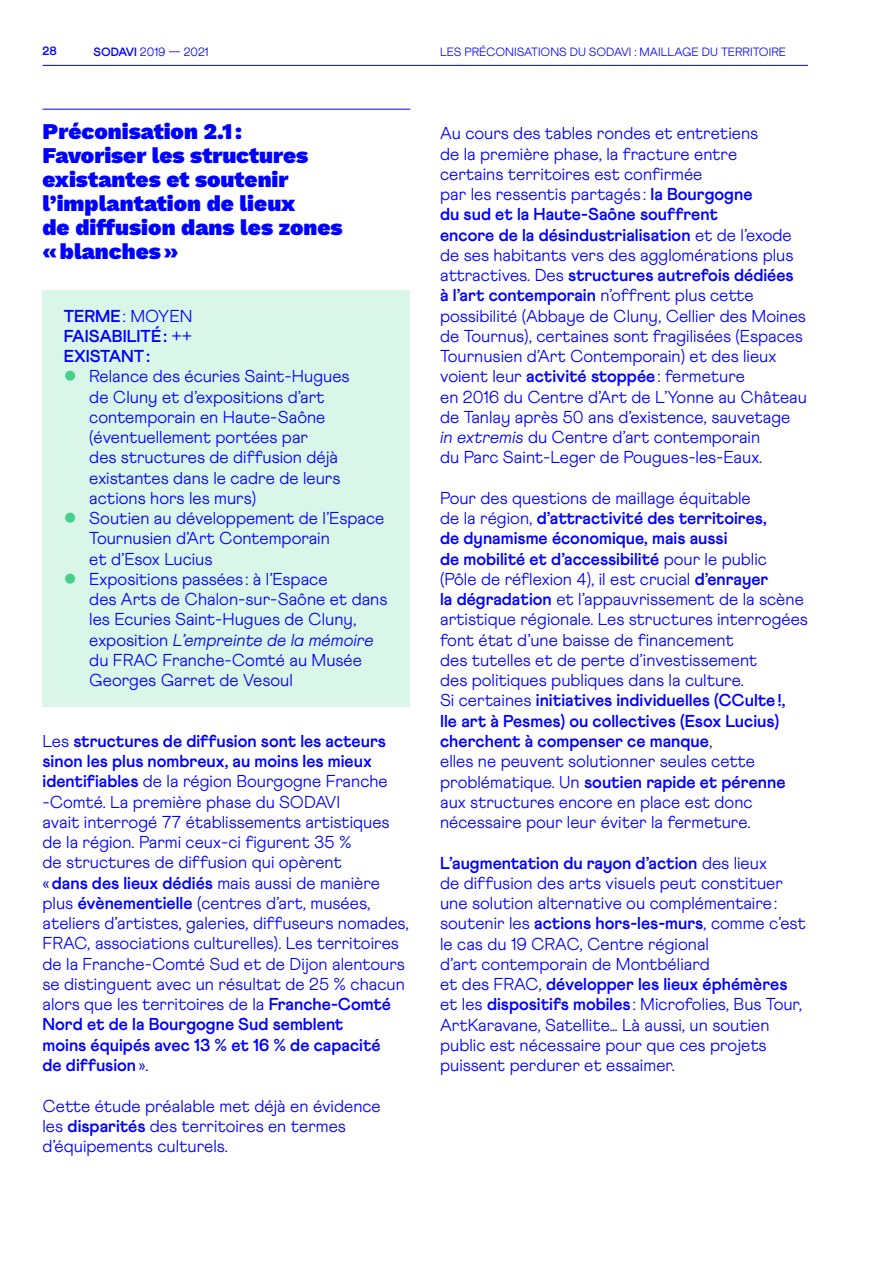
<style>
.page{position:relative;width:893px;height:1263px;background:#fff}
.page>*{position:absolute;margin:0;border:0;box-sizing:border-box;transform-origin:0 0}
.t1{font:900 22.5px/24px "Work Sans";color:#00f}
.t2{font:300 17.25px/20.2px "Athletics";color:#00f}
.t3{font:700 17.25px/20.2px "Athletics";color:#00f;text-align:justify}
.t4{font:300 12px "Athletics";color:#00f}
.t5{font:700 12px "Athletics";color:#00f}
.s1{font-weight:700}
.s2{font-weight:300}
.s3{font-style:italic}
</style>
<div class="page">
<hr style="left:43px;top:65px;width:765px;height:1px;background:#00f">
<div style="left:43px;top:290px;width:367px;height:416px;background:#daf6e8"></div>
<hr style="left:43px;top:109px;width:367px;height:1px;background:#00f">
<p class="t5" style="left:43px;top:44px;width:16px">28</p>
<p class="t4" style="left:94px;top:45px;width:117px"><span class="s1">SODAVI</span> 2019 — 2021</p>
<p class="t4" style="left:440px;top:45px;width:295px">LES PRÉCONISATIO NS DU SODAVI : MAI LLAGE DU TERRI</p>
<p class="t4" style="left:753px;top:45px;width:14px">TOIRE</p>
<h1 class="t1" style="left:43px;top:121px;width:302px">Préconisation 2.1 :<br>Favoriser les structures existantes et soutenir l’implantation de lieux<br>de diffusion dans les zones «blanches»</h1>
<p class="t3" style="left:64px;top:306px;width:130px">TERME<span class="s2">: MOYEN </span>FAISABILITÉ: <span class="s2">++ </span>EXISTANT:</p>
<p class="t2" style="left:89px;top:366px;width:300px">Relance des écuries Saint-Hugues<br>de Cluny et d’expositions d’art contemporain en Haute-Saône (éventuellement portées par<br>des structures de diffusion déjà existantes dans le cadre de leurs actions hors les murs)<br>Soutien au développement de l’Espace<br>Tournusien d’Art Contemporain<br>et d’Esox Lucius<br>Expositions passées : à l’Espace<br>des Arts de Chalon-sur-Saône et dans les Ecuries Saint-Hugues de Cluny, exposition <span class="s3">L’empreinte de la mémoire </span>du FRAC Franche-Comté au Musée<br>Georges Garret de Vesoul</p>
<p class="t2" style="left:43px;top:731px;width:368px">Les <span class="s1">structures de diffusion sont les acteurs sinon les plus nombreux, au moins les mieux identifiables</span> de la région Bourgogne Franche -Comté. La première phase du SODAVI<br>avait interrogé 77 établissements artistiques de la région. Parmi ceux-ci figurent 35 %<br>de structures de diffusion qui opèrent<br>«<span class="s1">dans des lieux dédiés</span> mais aussi de manière plus <span class="s1">évènementielle</span> (centres d’art, musées, ateliers d’artistes, galeries, diffuseurs nomades, FRAC, associations culturelles). Les territoires de la Franche-Comté Sud et de Dijon alentours se distinguent avec un résultat de 25 % chacun alors que les territoires de la <span class="s1">Franche-Comté Nord et de la Bourgogne Sud semblent<br>moins équipés avec 13 % et 16 % de capacité<br>de diffusion</span>».</p>
<p class="t2" style="left:43px;top:1095px;width:340px">Cette étude préalable met déjà en évidence les <span class="s1">disparités</span> des territoires en termes d’équipements culturels.</p>
<p class="t2" style="left:440px;top:123px;width:368px">Au cours des tables rondes et entretiens<br>de la première phase, la fracture entre<br>certains territoires est confirmée<br>par les ressentis partagés : <span class="s1">la Bourgogne<br>du sud et la Haute-Saône souffrent<br>encore de la désindustrialisation</span> et de l’exode de ses habitants vers des agglomérations plus attractives. Des <span class="s1">structures autrefois dédiées<br>à l’art contemporain</span> n’offrent plus cette possibilité (Abbaye de Cluny, Cellier des Moines de Tournus), certaines sont fragilisées (Espaces Tournusien d’Art Contemporain) et des lieux voient leur <span class="s1">activité stoppée</span>: fermeture<br>en 2016 du Centre d’Art de L’Yonne au Château de Tanlay après 50 ans d’existence, sauvetage <span class="s3">in extremis</span> du Centre d’art contemporain<br>du Parc Saint-Leger de Pougues-les-Eaux.</p>
<p class="t2" style="left:440px;top:488px;width:369px">Pour des questions de maillage équitable<br>de la région, <span class="s1">d’attractivité des territoires,<br>de dynamisme économique, mais aussi<br>de mobilité et d’accessibilité</span> pour le public<br>(Pôle de réflexion 4), il est crucial <span class="s1">d’enrayer<br>la dégradation</span> et l’appauvrissement de la scène artistique régionale. Les structures interrogées font état d’une baisse de financement<br>des tutelles et de perte d’investissement<br>des politiques publiques dans la culture.<br>Si certaines <span class="s1">initiatives individuelles (CCulte!,<br>Ile art à Pesmes) ou collectives (Esox Lucius) cherchent à compenser ce manque</span>,<br>elles ne peuvent solutionner seules cette problématique. Un <span class="s1">soutien rapide et pérenne </span>aux structures encore en place est donc nécessaire pour leur éviter la fermeture.</p>
<p class="t2" style="left:440px;top:852px;width:367px"><span class="s1">L’augmentation du rayon d’action</span> des lieux<br>de diffusion des arts visuels peut constituer une solution alternative ou complémentaire: soutenir les <span class="s1">actions hors-les-murs</span>, comme c’est le cas du 19 CRAC, Centre régional<br>d’art contemporain de Montbéliard<br>et des FRAC, <span class="s1">développer les lieux éphémères </span>et les <span class="s1">dispositifs mobiles</span> : Microfolies, Bus Tour, ArtKaravane, Satellite… Là aussi, un soutien public est nécessaire pour que ces projets puissent perdurer et essaimer.</p>
</div>
